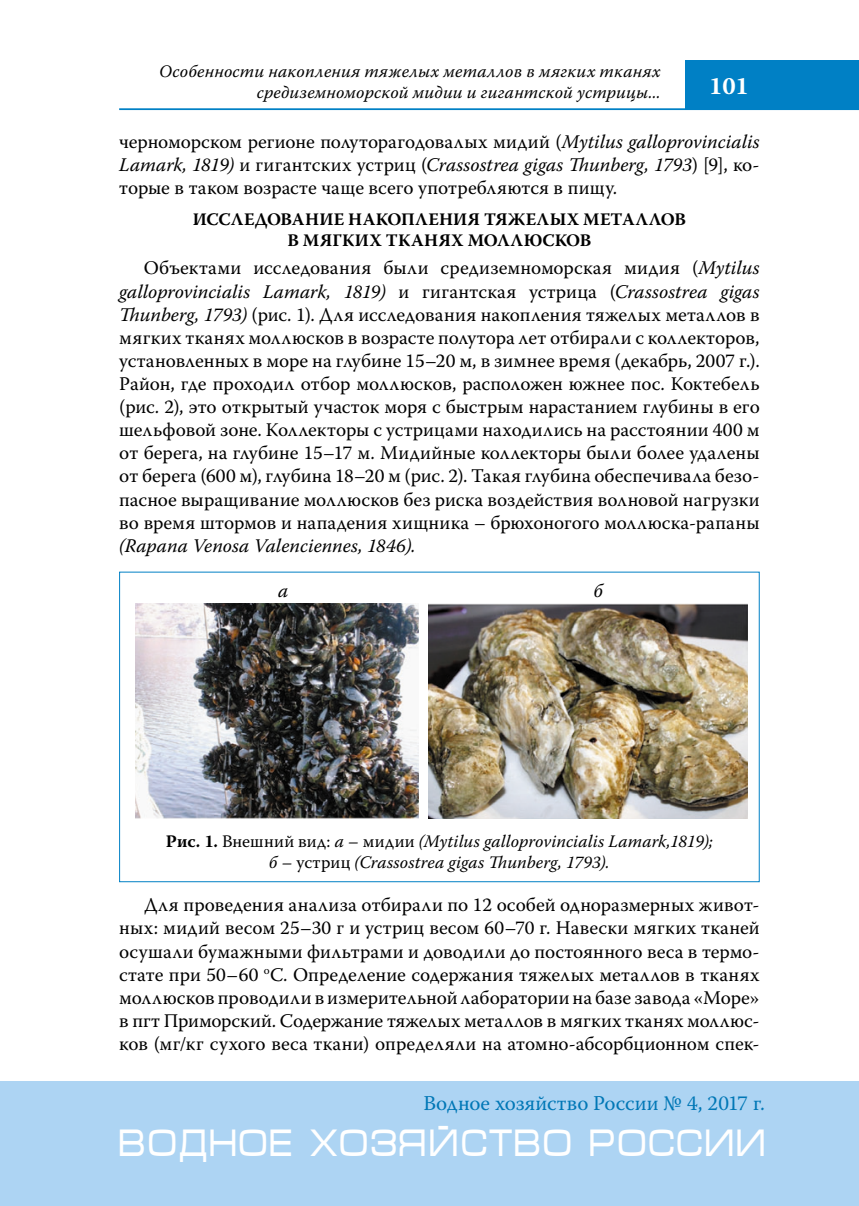
<style>
.page{position:relative;width:859px;height:1206px;background:#fff}
.page>*{position:absolute;margin:0;border:0;box-sizing:border-box;transform-origin:0 0}
.t1{font:38.5px "Micra";color:#fff;scale:.81 1}
.t2{font:700 24.5px "Warnock Pro";color:#fff}
.t3{font:21px "Warnock Pro";color:#0077b6}
.t4{font:19.25px/23.1px "Warnock Pro";color:#000;text-align:justify}
.t5{font:italic 19.25px "Warnock Pro";color:#000}
.t6{font:italic 17.5px/21px "Warnock Pro";letter-spacing:.005em;color:#000;text-align:center}
.t7{font:700 17.5px/21px "Warnock Pro";letter-spacing:.015em;color:#000;text-align:center}
.s1{font-style:italic}
.s2{font-weight:700;font-style:normal}
.s3{font-style:normal}
</style>
<div class="page">
<hr style="left:119px;top:108px;width:739px;height:2px;background:#0080c5">
<div style="left:685px;top:60px;width:173px;height:50px;background:#0080c5"></div>
<div style="left:0;top:1081px;width:858px;height:124px;background:#add4f3"></div>
<img style="left:136px;top:603px;width:282px;height:215px">
<img style="left:428px;top:603px;width:319px;height:215px">
<p class="t6" style="left:159px;top:60px;width:502px;text-align:right">особенности накопления тяжелых металлов в мягких тканях средиземноморской мидии и гигантской устрицы...</p>
<p class="t2" style="left:708px;top:71px;width:41px">101</p>
<p class="t4" style="left:119px;top:130px;width:641px">черноморском регионе полуторагодовалых мидий (<span class="s1">Mytilus galloprovincialis Lamark, 1819)</span> и гигантских устриц (<span class="s1">Crassostrea gigas Thunberg, 1793</span>) [9], ко&shy;торые в таком возрасте чаще всего употребляются в пищу.</p>
<p class="t7" style="left:193px;top:209px;width:494px">ИССЛЕДОВАНИЕ НАКОПЛЕНИЯ ТЯЖЕЛЫХ МЕТАЛЛОВ<br>В МЯГКИХ ТКАНЯХ МОЛЛЮСКОВ</p>
<p class="t4" style="left:119px;top:256px;width:642px;text-indent:25px">Объектами исследования были средиземноморская мидия (<span class="s1">Mytilus galloprovincialis Lamark, 1819)</span> и гигантская устрица (<span class="s1">Crassostrea gigas Thunberg, 1793)</span> (рис. 1). Для исследования накопления тяжелых металлов в мягких тканях моллюсков в возрасте полутора лет отбирали с коллекторов, установленных в море на глубине 15–20 м, в зимнее время (декабрь, 2007 г.).<br>Район, где проходил отбор моллюсков, расположен южнее пос. Коктебель (рис. 2), это открытый участок моря с быстрым нарастанием глубины в его шельфовой зоне. Коллекторы с устрицами находились на расстоянии 400 м от берега, на глубине 15–17 м. Мидийные коллекторы были более удалены от берега (600 м), глубина 18–20 м (рис. 2). Такая глубина обеспечивала безо&shy;пасное выращивание моллюсков без риска воздействия волновой нагрузки во время штормов и нападения хищника – брюхоногого моллюска-рапаны</p>
<p class="t5" style="left:119px;top:534px;width:298px">(Rapana Venosa Valenciennes, 1846).</p>
<p class="t5" style="left:278px;top:578px;width:12px">а</p>
<p class="t5" style="left:593px;top:578px;width:11px">б</p>
<p class="t6" style="left:166px;top:830px;width:548px"><span class="s2">Рис. 1.</span> <span class="s3">Внешний вид:</span> а <span class="s3">– мидии</span> (Mytilus galloprovincialis Lamark,1819); б <span class="s3">– устриц</span> (Crassostrea gigas Thunberg, 1793).</p>
<p class="t4" style="left:119px;top:893px;width:641px;text-indent:25px">Для проведения анализа отбирали по 12 особей одноразмерных живот&shy;ных: мидий весом 25–30 г и устриц весом 60–70 г. Навески мягких тканей осушали бумажными фильтрами и доводили до постоянного веса в термо&shy;стате при 50–60 <sup>о</sup>С. Определение содержания тяжелых металлов в тканях моллюсков проводили в измерительной лаборатории на базе завода «Море» в пгт Приморский. Содержание тяжелых металлов в мягких тканях моллюс&shy;ков (мг/кг сухого веса ткани) определяли на атомно-абсорбционном спек-</p>
<p class="t3" style="left:423px;top:1090px;width:343px">Водное хозяйство России № 4, 2017 г.</p>
<h1 class="t1" style="left:119px;top:1122px;width:801px">ВОДНОЕ ХОЗЯЙСТВО РОССИИ</h1>
</div>
